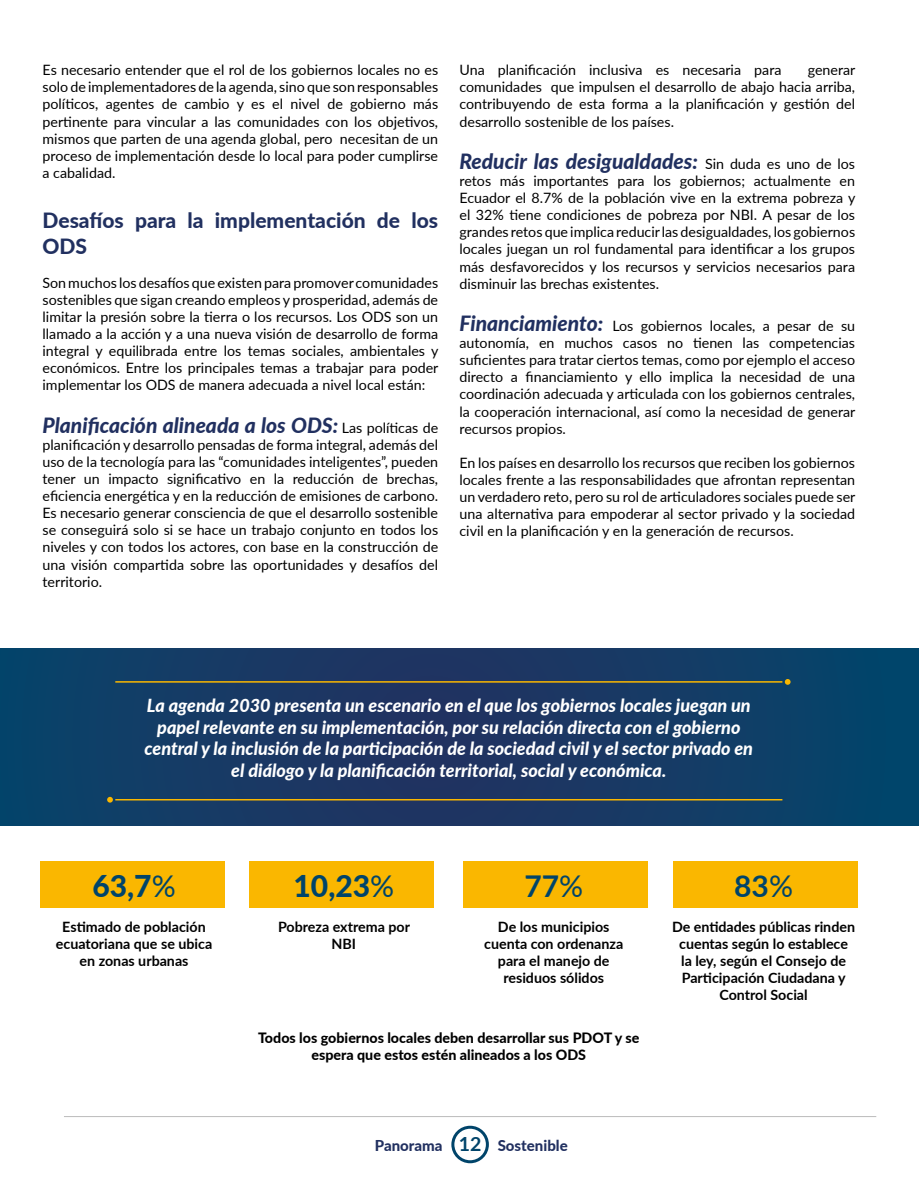
<style>
.page{position:relative;width:919px;height:1191px;background:#fff}
.page>*{position:absolute;margin:0;border:0;box-sizing:border-box;transform-origin:0 0}
.t1{font:800 30px "Lato";color:#00446a}
.t2{font:700 30px "Lato";color:#00446a}
.t3{font:italic 800 21px "Lato";color:#213060}
.t4{font:800 21px/25.2px "Lato";color:#213060}
.t5{font:italic 800 18px/21.6px "Lato";color:#fff;text-align:center}
.t6{font:800 15px "Lato";color:#213060}
.t7{font:14.25px/17.1px "Lato";color:#000;text-align:justify}
.t8{font:700 14.25px/17.1px "Lato";color:#000;text-align:center}
.t9{font:800 14.25px/17.1px "Lato";color:#000;text-align:center}
.s1{font-weight:400;font-style:normal;font-size:14.25px;color:#000}
.s2{font-weight:800;font-style:italic;font-size:21px;color:#213060}
.s3{font-weight:400}
.s4{font-weight:700;font-size:19.5px;color:#00446a}
</style>
<div class="page">
<div style="left:451px;top:1125px;width:38px;height:38px;border:3px solid #00446a;border-radius:50%"></div>
<hr style="left:64px;top:1116px;width:812px;height:1px;background:#bcbcbc">
<div style="left:40px;top:861px;width:185px;height:47px;background:#fab700"></div>
<div style="left:249px;top:861px;width:185px;height:47px;background:#fab700"></div>
<div style="left:463px;top:861px;width:185px;height:47px;background:#fab700"></div>
<div style="left:672px;top:861px;width:185px;height:47px;background:#fab700"></div>
<svg style="left:0;top:649px;width:918px;height:177px;background:#153b64"></svg>
<hr style="left:115px;top:681px;width:667px;height:1px;background:#fab700">
<hr style="left:115px;top:799px;width:667px;height:1px;background:#fab700">
<svg style="left:107px;top:797px;width:6px;height:5px"></svg>
<svg style="left:784px;top:679px;width:6px;height:6px"></svg>
<p class="t7" style="left:43px;top:61px;width:397px">Es necesario entender que el rol de los gobiernos locales no es solo de implementadores de la agenda, sino que son responsables políticos, agentes de cambio y es el nivel de gobierno más pertinente para vincular a las comunidades con los objetivos, mismos que parten de una agenda global, pero necesitan de un proceso de implementación desde lo local para poder cumplirse a cabalidad.</p>
<h2 class="t4" style="left:43px;top:207px;width:397px">Desafíos para la implementación de los<br>ODS</h2>
<p class="t7" style="left:43px;top:273px;width:397px">Son muchos los desafíos que existen para promover comunidades sostenibles que sigan creando empleos y prosperidad, además de limitar la presión sobre la tierra o los recursos. Los ODS son un llamado a la acción y a una nueva visión de desarrollo de forma integral y equilibrada entre los temas sociales, ambientales y económicos. Entre los principales temas a trabajar para poder implementar los ODS de manera adecuada a nivel local están:</p>
<h2 class="t3" style="left:43px;top:409px;width:397px">Planificación alineada a los ODS: <span class="s1">Las políticas de</span></h2>
<p class="t7" style="left:43px;top:435px;width:397px">planificación y desarrollo pensadas de forma integral, además del uso de la tecnología para las “comunidades inteligentes”, pueden tener un impacto significativo en la reducción de brechas, eficiencia energética y en la reducción de emisiones de carbono.<br>Es necesario generar consciencia de que el desarrollo sostenible se conseguirá solo si se hace un trabajo conjunto en todos los niveles y con todos los actores, con base en la construcción de una visión compartida sobre las oportunidades y desafíos del territorio.</p>
<p class="t7" style="left:459px;top:61px;width:323px">Una planificación inclusiva es necesaria para</p>
<p class="t7" style="left:459px;top:61px;width:397px;text-indent:348px">generar comunidades que impulsen el desarrollo de abajo hacia arriba, contribuyendo de esta forma a la planificación y gestión del desarrollo sostenible de los países.</p>
<h2 class="t3" style="left:459px;top:146px;width:397px">Reducir las desigualdades: <span class="s1">Sin duda es uno de los</span></h2>
<p class="t7" style="left:459px;top:172px;width:397px">retos más importantes para los gobiernos; actualmente en Ecuador el 8.7% de la población vive en la extrema pobreza y el 32% tiene condiciones de pobreza por NBI. A pesar de los grandes retos que implica reducir las desigualdades, los gobiernos locales juegan un rol fundamental para identificar a los grupos más desfavorecidos y los recursos y servicios necesarios para disminuir las brechas existentes.</p>
<p class="t7" style="left:459px;top:317px;width:397px"><span class="s2">Financiamiento:</span> Los gobiernos locales, a pesar de su autonomía, en muchos casos no tienen las competencias suficientes para tratar ciertos temas, como por ejemplo el acceso directo a financiamiento y ello implica la necesidad de una coordinación adecuada y articulada con los gobiernos centrales, la cooperación internacional, así como la necesidad de generar recursos propios.</p>
<p class="t7" style="left:459px;top:453px;width:397px">En los países en desarrollo los recursos que reciben los gobiernos locales frente a las responsabilidades que afrontan representan un verdadero reto, pero su rol de articuladores sociales puede ser una alternativa para empoderar al sector privado y la sociedad civil en la planificación y en la generación de recursos.</p>
<p class="t5" style="left:144px;top:694px;width:610px">La agenda 2030 presenta un escenario en el que los gobiernos locales juegan un papel relevante en su implementación, por su relación directa con el gobierno central y la inclusión de la participación de la sociedad civil y el sector privado en el diálogo y la planificación territorial, social y económica.</p>
<h1 class="t1" style="left:92px;top:863px;width:85px">63,7<span class="s3">%</span></h1>
<h1 class="t1" style="left:293px;top:863px;width:102px">10,23<span class="s3">%</span></h1>
<h1 class="t2" style="left:524px;top:864px;width:60px">77<span class="s3">%</span></h1>
<h1 class="t2" style="left:734px;top:864px;width:60px">83<span class="s3">%</span></h1>
<p class="t8" style="left:56px;top:917px;width:158px">Estimado de población ecuatoriana que se ubica en zonas urbanas</p>
<p class="t8" style="left:278px;top:917px;width:133px">Pobreza extrema por<br>NBI</p>
<p class="t8" style="left:484px;top:917px;width:140px">De los municipios cuenta con ordenanza para el manejo de residuos sólidos</p>
<p class="t8" style="left:672px;top:917px;width:184px">De entidades públicas rinden cuentas según lo establece la ley, según el Consejo de<br>Participación Ciudadana y<br>Control Social</p>
<p class="t9" style="left:258px;top:1028px;width:383px">Todos los gobiernos locales deben desarrollar sus PDOT y se espera que estos estén alineados a los ODS</p>
<p class="t6" style="left:375px;top:1134px;width:194px">Panorama <span class="s4">12</span> Sostenible</p>
</div>
